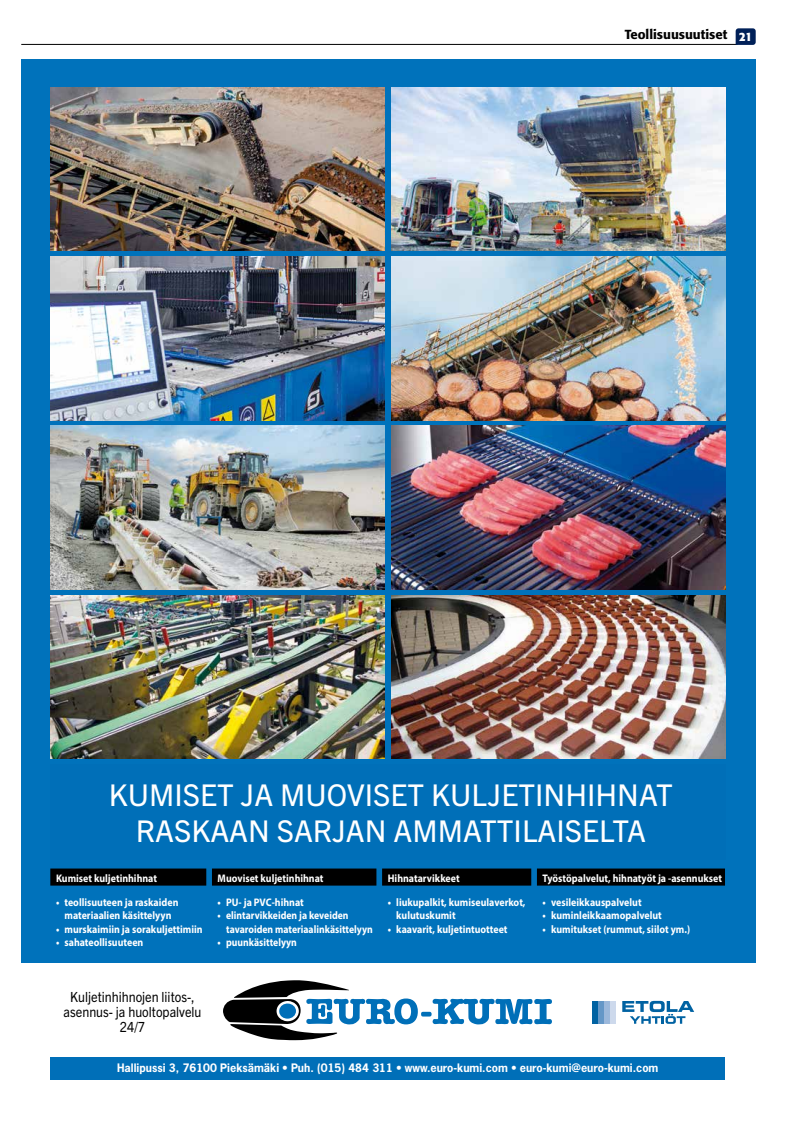
<style>
.page{position:relative;width:794px;height:1134px;background:#fff}
.page>*{position:absolute;margin:0;border:0;box-sizing:border-box;transform-origin:0 0}
.t1{font:30px/36px "Trade Gothic Next LT Pro";color:#fff;text-align:center}
.t2{font:14px/15px "Trade Gothic Next LT Pro";color:#000;text-align:center;scale:.9 1}
.t3{font:500 13px "Formata";color:#000}
.t4{font:700 11px/13.2px "Myriad Pro";color:#fff;text-align:center;scale:.9 1}
.t5{font:700 11px "News Gothic Std";color:#fff}
.t6{font:700 11px/13.2px "Myriad Pro";color:#fff;scale:.88 1}
</style>
<div class="page">
<hr style="left:21px;top:44px;width:716px;height:1px;background:#000">
<svg style="left:735px;top:28px;width:20px;height:17px"></svg>
<div style="left:21px;top:60px;width:735px;height:903px;background:#0072bb"></div>
<div style="left:50px;top:1056px;width:675px;height:23px;background:#006fb8"></div>
<svg style="left:622px;top:1001px;width:72px;height:23px"></svg>
<div style="left:592px;top:1001px;width:6px;height:22px;background:#0062a2"></div>
<div style="left:598px;top:1001px;width:6px;height:22px;background:#6597c7"></div>
<div style="left:604px;top:1001px;width:6px;height:22px;background:#9cb8db"></div>
<div style="left:610px;top:1001px;width:6px;height:22px;background:#cdd9ec"></div>
<hr style="left:421px;top:1012px;width:10px;height:4px;background:#006fb8;border-radius:2px">
<svg style="left:432px;top:999px;width:120px;height:25px"></svg>
<svg style="left:223px;top:980px;width:195px;height:60px"></svg>
<div style="left:50px;top:868px;width:156px;height:18px;background:#000"></div>
<div style="left:212px;top:868px;width:164px;height:18px;background:#000"></div>
<div style="left:382px;top:868px;width:149px;height:18px;background:#000"></div>
<div style="left:537px;top:868px;width:188px;height:18px;background:#000"></div>
<img style="left:50px;top:87px;width:335px;height:164px">
<img style="left:391px;top:87px;width:335px;height:164px">
<img style="left:391px;top:256px;width:335px;height:164px">
<img style="left:50px;top:256px;width:335px;height:164px">
<img style="left:50px;top:426px;width:335px;height:163px">
<img style="left:391px;top:426px;width:335px;height:163px">
<img style="left:50px;top:595px;width:335px;height:164px">
<img style="left:391px;top:595px;width:335px;height:164px">
<p class="t3" style="left:624px;top:27px;width:129px">Teollisuusuutiset <sub>21</sub></p>
<h1 class="t1" style="left:109px;top:775px;width:565px">KUMISET JA MUOVISET KULJETINHIHNAT<br>RASKAAN SARJAN AMMATTILAISELTA</h1>
<p class="t4" style="left:56px;top:871px;width:114px">Kumiset kuljetinhihnat</p>
<p class="t4" style="left:56px;top:896px;width:138px">• teollisuuteen ja raskaiden materiaalien käsittelyyn</p>
<p class="t4" style="left:56px;top:922px;width:164px">• murskaimiin ja sorakuljettimiin</p>
<p class="t4" style="left:56px;top:935px;width:99px">• sahateollisuuteen</p>
<p class="t4" style="left:218px;top:871px;width:119px">Muoviset kuljetinhihnat</p>
<p class="t4" style="left:218px;top:896px;width:97px">• PU- ja PVC-hihnat</p>
<p class="t6" style="left:226px;top:909px;width:168px;text-indent:-8px">• elintarvikkeiden ja keveiden tavaroiden materiaalinkäsittelyyn</p>
<p class="t6" style="left:218px;top:935px;width:92px">• puunkäsittelyyn</p>
<p class="t4" style="left:388px;top:871px;width:81px">Hihnatarvikkeet</p>
<p class="t4" style="left:396px;top:896px;width:145px;text-align:left;text-indent:-9px">• liukupalkit, kumiseulaverkot, kulutuskumit</p>
<p class="t4" style="left:388px;top:922px;width:135px">• kaavarit, kuljetintuotteet</p>
<p class="t2" style="left:64px;top:988px;width:155px">Kuljetinhihnojen liitos-, asennus- ja huoltopalvelu<br>24/7</p>
<p class="t4" style="left:542px;top:871px;width:201px">Työstöpalvelut, hihnatyöt ja -asennukset</p>
<p class="t4" style="left:542px;top:896px;width:112px">• vesileikkauspalvelut</p>
<p class="t4" style="left:542px;top:909px;width:134px">• kuminleikkaamopalvelut</p>
<p class="t4" style="left:542px;top:922px;width:165px">• kumitukset (rummut, siilot ym.)</p>
<p class="t5" style="left:117px;top:1061px;width:543px">Hallipussi 3, 76100 Pieksämäki • Puh. (015) 484 311 • www.euro-kumi.com • euro-kumi@euro-kumi.com</p>
</div>
